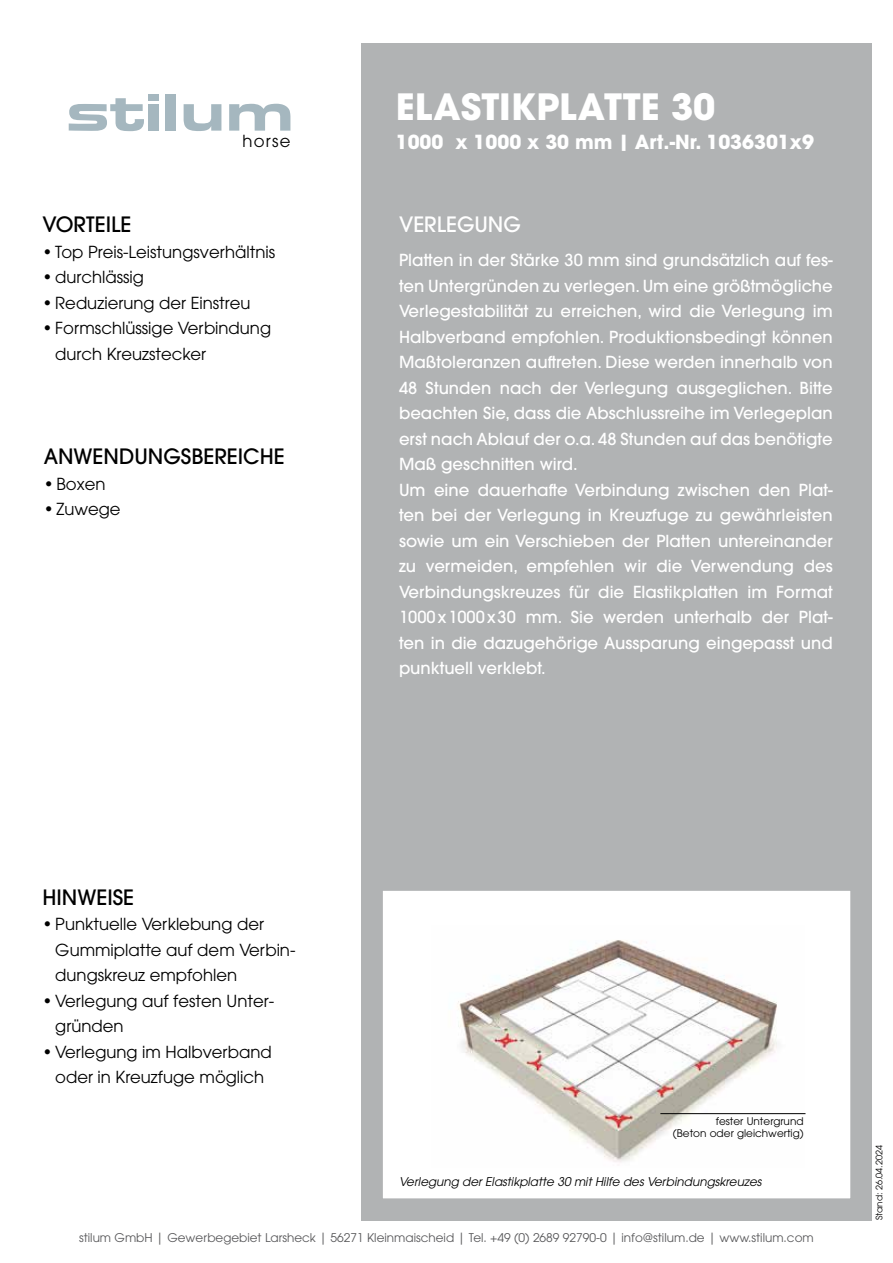
<style>
.page{position:relative;width:893px;height:1263px;background:#fff}
.page>*{position:absolute;margin:0;border:0;box-sizing:border-box;transform-origin:0 0}
.t1{font:700 36px "ITC Avant Garde Std";color:#fff}
.t2{font:500 21px "ITC Avant Garde Std";color:#000}
.t3{font:500 21px "ITC Avant Garde Std";color:#fff}
.t4{font:700 19.35px "ITC Avant Garde Std";color:#fff}
.t5{font:500 16.5px/25.5px "ITC Avant Garde Std";color:#fff}
.t6{font:16.5px/25.5px "ITC Avant Garde Std";color:#000}
.t7{font:12px "ITC Avant Garde Std";color:#58585a}
.t8{font:italic 12px "ITC Avant Garde Std";color:#000}
.t9{font:10.5px/12.6px "ITC Avant Garde Std";color:#000;text-align:right}
.t10{font:9px "ITC Avant Garde Std";color:#000}
</style>
<div class="page">
<div style="left:361px;top:43px;width:511px;height:1177px;background:#b1b3b4"></div>
<div style="left:381px;top:889px;width:471px;height:311px;background:#fff;border:2px solid #b1b3b4"></div>
<img style="left:458px;top:940px;width:346px;height:222px">
<hr style="left:660px;top:1113px;width:145px;height:1px;background:#000">
<div style="left:166px;top:94px;width:10px;height:37px;background:#a5b7bf"></div>
<svg style="left:184px;top:104px;width:37px;height:27px"></svg>
<svg style="left:229px;top:104px;width:61px;height:27px"></svg>
<svg style="left:69px;top:98px;width:75px;height:34px"></svg>
<div style="left:148px;top:94px;width:11px;height:7px;background:#a5b7bf"></div>
<div style="left:148px;top:104px;width:11px;height:27px;background:#a5b7bf"></div>
<p class="t6" style="left:242px;top:128px;width:50px">horse</p>
<p class="t2" style="left:43px;top:211px;width:90px">VORTEILE</p>
<p class="t6" style="left:43px;top:239px;width:234px">• Top Preis-Leistungsverhältnis</p>
<p class="t6" style="left:43px;top:264px;width:103px">• durchlässig</p>
<p class="t6" style="left:43px;top:290px;width:209px">• Reduzierung der Einstreu</p>
<p class="t6" style="left:55px;top:315px;width:217px;text-indent:-13px">• Formschlüssige Verbindung durch Kreuzstecker</p>
<p class="t2" style="left:44px;top:443px;width:242px">ANWENDUNGSBEREICHE</p>
<p class="t6" style="left:44px;top:471px;width:63px">• Boxen</p>
<p class="t6" style="left:44px;top:496px;width:78px">• Zuwege</p>
<h1 class="t1" style="left:396px;top:83px;width:321px">ELASTIKPLATTE 30</h1>
<p class="t4" style="left:396px;top:129px;width:420px">1000 x 1000 x 30 mm | Art.-Nr. 1036301x9</p>
<p class="t3" style="left:399px;top:211px;width:123px">VERLEGUNG</p>
<p class="t5" style="left:399px;top:247px;width:435px">Platten in der Stärke 30 mm sind grundsätzlich auf fes&shy;ten Untergründen zu verlegen. Um eine größtmögliche Verlegestabilität zu erreichen, wird die Verlegung im Halbverband empfohlen. Produktionsbedingt können Maßtoleranzen auftreten. Diese werden innerhalb von 48 Stunden nach der Verlegung ausgeglichen. Bitte beachten Sie, dass die Abschlussreihe im Verlegeplan erst nach Ablauf der o.a. 48 Stunden auf das benötigte Maß geschnitten wird.<br>Um eine dauerhafte Verbindung zwischen den Plat&shy;ten bei der Verlegung in Kreuzfuge zu gewährleisten sowie um ein Verschieben der Platten untereinander zu vermeiden, empfehlen wir die Verwendung des Verbindungskreuzes für die Elastikplatten im Format 1000x1000x30 mm. Sie werden unterhalb der Plat&shy;ten in die dazugehörige Aussparung eingepasst und punktuell verklebt.</p>
<p class="t2" style="left:43px;top:883px;width:93px">HINWEISE</p>
<p class="t6" style="left:55px;top:911px;width:242px;text-indent:-13px">• Punktuelle Verklebung der<br>Gummiplatte auf dem Verbin&shy;dungskreuz empfohlen</p>
<p class="t6" style="left:55px;top:987px;width:220px;text-indent:-13px">• Verlegung auf festen Unter&shy;gründen</p>
<p class="t6" style="left:43px;top:1038px;width:231px;text-align:center">• Verlegung im Halbverband oder in Kreuzfuge möglich</p>
<p class="t9" style="left:673px;top:1114px;width:132px">fester Untergrund<br>(Beton oder gleichwertig)</p>
<p class="t8" style="left:399px;top:1174px;width:364px">Verlegung der Elastikplatte 30 mit Hilfe des Verbindungskreuzes</p>
<p class="t7" style="left:79px;top:1230px;width:736px">stilum GmbH | Gewerbegebiet Larsheck | 56271 Kleinmaischeid | Tel. +49 (0) 2689 92790-0 | info@stilum.de | www.stilum.com</p>
<p class="t10" style="left:874px;top:1220px;width:77px;rotate:-90deg">Stand: 26.04.2024</p>
</div>
